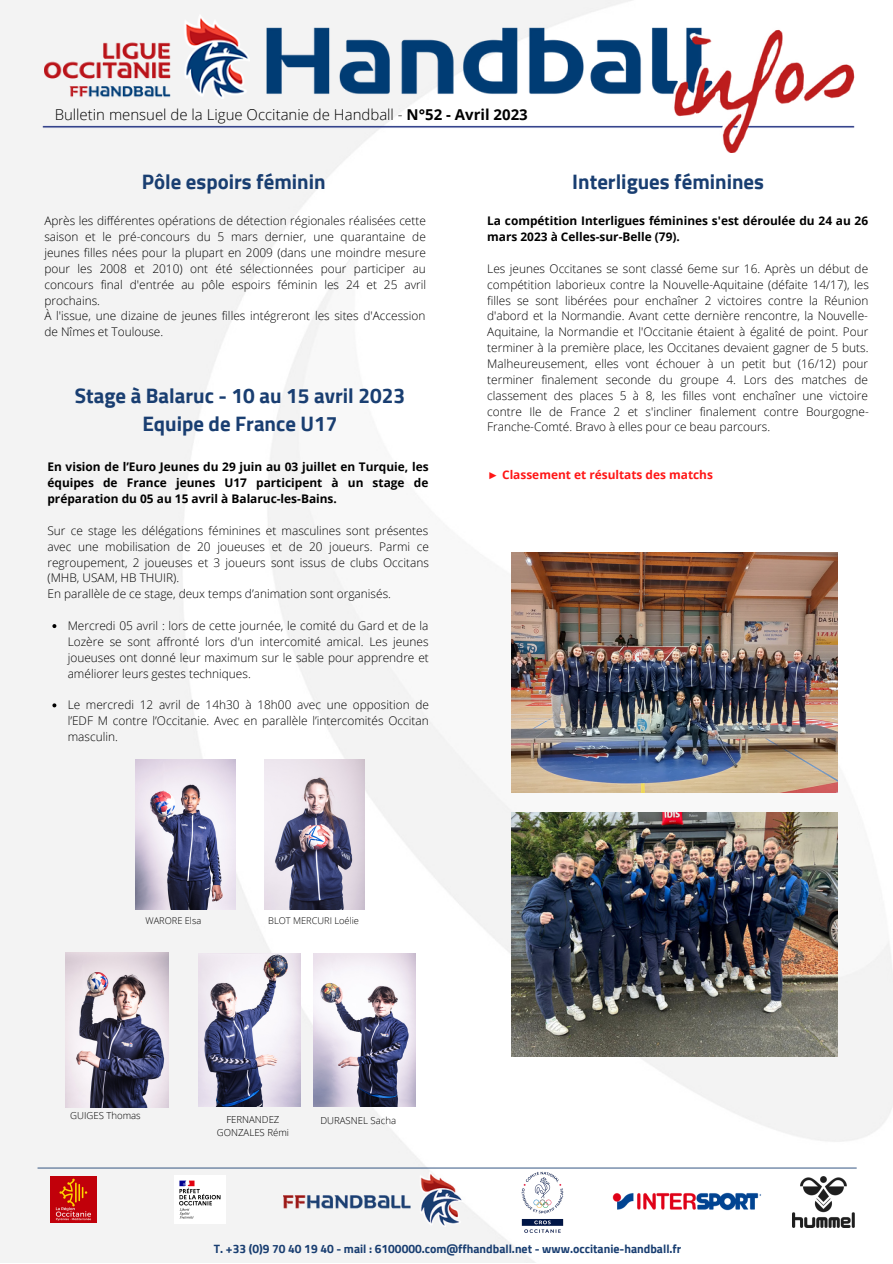
<style>
.page{position:relative;width:893px;height:1264px;background:#fff}
.page>*{position:absolute;margin:0;border:0;box-sizing:border-box;transform-origin:0 0}
.t1{font:700 20.85px/28px "Cairo";color:#193e71;text-align:center}
.t2{font:300 15px "Open Sans";color:#000}
.t3{font:700 12px "Cairo";color:#193e71}
.t4{font:300 11.85px/15.9px "Open Sans";color:#000;text-align:justify}
.t5{font:700 11.85px/15.9px "Open Sans";color:#000}
.t6{font:700 11.85px "Open Sans";color:#ff1616}
.t7{font:300 9.6px/12.8px "Open Sans";color:#000;text-align:center}
.t8{font:300 9.3px "Open Sans";color:#000}
.s1{font-weight:700}
.s2{font-family:"Liberation Serif"}
</style>
<div class="page">
<img style="left:1px;top:0;width:891px;height:1262px">
<img style="left:38px;top:15px;width:820px;height:138px">
<div style="left:5px;top:0;width:244px;height:98px;background:#f3f3f3"></div>
<img style="left:44px;top:15px;width:205px;height:84px">
<svg style="left:38px;top:1167px;width:818px;height:1px"></svg>
<img style="left:612px;top:1192px;width:149px;height:18px">
<img style="left:283px;top:1171px;width:179px;height:55px">
<img style="left:482px;top:1160px;width:121px;height:85px">
<img style="left:51px;top:1176px;width:46px;height:46px">
<img style="left:792px;top:1176px;width:62px;height:51px">
<img style="left:174px;top:1175px;width:52px;height:48px">
<img style="left:511px;top:553px;width:326px;height:239px">
<img style="left:511px;top:812px;width:326px;height:244px">
<img style="left:65px;top:952px;width:104px;height:155px">
<img style="left:313px;top:953px;width:102px;height:153px">
<img style="left:198px;top:953px;width:103px;height:153px">
<img style="left:136px;top:759px;width:100px;height:150px">
<img style="left:264px;top:759px;width:100px;height:150px">
<svg style="left:52px;top:624px;width:4px;height:4px"></svg>
<svg style="left:52px;top:703px;width:4px;height:4px"></svg>
<p class="t2" style="left:55px;top:104px;width:474px">Bulletin mensuel de la Ligue Occitanie de Handball - <span class="s1">N°52 - Avril 2023</span></p>
<h1 class="t1" style="left:142px;top:168px;width:185px">Pôle espoirs féminin</h1>
<h1 class="t1" style="left:572px;top:168px;width:193px">Interligues féminines</h1>
<p class="t4" style="left:44px;top:213px;width:383px;text-align:left">Après les différentes opérations de détection régionales réalisées cette saison et le pré-concours du 5 mars dernier, une quarantaine de jeunes filles nées pour la plupart en 2009 (dans une moindre mesure pour les 2008 et 2010) ont été sélectionnées pour participer au concours final d'entrée au pôle espoirs féminin les 24 et 25 avril prochains.<br>À l'issue, une dizaine de jeunes filles intégreront les sites d'Accession de Nîmes et Toulouse.</p>
<p class="t5" style="left:487px;top:213px;width:382px">La compétition Interligues féminines s'est déroulée du 24 au 26 mars 2023 à Celles-sur-Belle (79).</p>
<p class="t4" style="left:487px;top:260px;width:383px">Les jeunes Occitanes se sont classé 6eme sur 16. Après un début de compétition laborieux contre la Nouvelle-Aquitaine (défaite 14/17), les filles se sont libérées pour enchaîner 2 victoires contre la Réunion d'abord et la Normandie. Avant cette dernière rencontre, la Nouvelle-Aquitaine, la Normandie et l'Occitanie étaient à égalité de point. Pour terminer à la première place, les Occitanes devaient gagner de 5 buts.<br>Malheureusement, elles vont échouer à un petit but (16/12) pour terminer finalement seconde du groupe 4. Lors des matches de classement des places 5 à 8, les filles vont enchaîner une victoire contre Ile de France 2 et s'incliner finalement contre Bourgogne-Franche-Comté. Bravo à elles pour ce beau parcours.</p>
<p class="t6" style="left:487px;top:466px;width:227px"><span class="s2">►</span> Classement et résultats des matchs</p>
<h1 class="t1" style="left:75px;top:382px;width:331px">Stage à Balaruc - 10 au 15 avril 2023<br>Equipe de France U17</h1>
<p class="t5" style="left:47px;top:459px;width:383px;text-align:justify">En vision de l’Euro Jeunes du 29 juin au 03 juillet en Turquie, les équipes de France jeunes U17 participent à un stage de préparation du 05 au 15 avril à Balaruc-les-Bains.</p>
<p class="t4" style="left:47px;top:522px;width:383px;text-align:left">Sur ce stage les délégations féminines et masculines sont présentes avec une mobilisation de 20 joueuses et de 20 joueurs. Parmi ce regroupement, 2 joueuses et 3 joueurs sont issus de clubs Occitans (MHB, USAM, HB THUIR).<br>En parallèle de ce stage, deux temps d’animation sont organisés.</p>
<p class="t4" style="left:68px;top:617px;width:363px">Mercredi 05 avril : lors de cette journée, le comité du Gard et de la Lozère se sont affronté lors d'un intercomité amical. Les jeunes joueuses ont donné leur maximum sur le sable pour apprendre et améliorer leurs gestes techniques.</p>
<p class="t4" style="left:68px;top:696px;width:363px">Le mercredi 12 avril de 14h30 à 18h00 avec une opposition de l’EDF M contre l’Occitanie. Avec en parallèle l’intercomités Occitan masculin.</p>
<p class="t8" style="left:145px;top:913px;width:57px">WARORE Elsa</p>
<p class="t8" style="left:268px;top:913px;width:92px">BLOT MERCURI Loélie</p>
<p class="t7" style="left:70px;top:1108px;width:72px">GUIGES Thomas</p>
<p class="t7" style="left:217px;top:1112px;width:74px">FERNANDEZ<br>GONZALES Rémi</p>
<p class="t7" style="left:320px;top:1113px;width:77px">DURASNEL Sacha</p>
<p class="t3" style="left:214px;top:1241px;width:469px">T. +33 (0)9 70 40 19 40 - mail : 6100000.com@ffhandball.net - www.occitanie-handball.fr</p>
</div>
